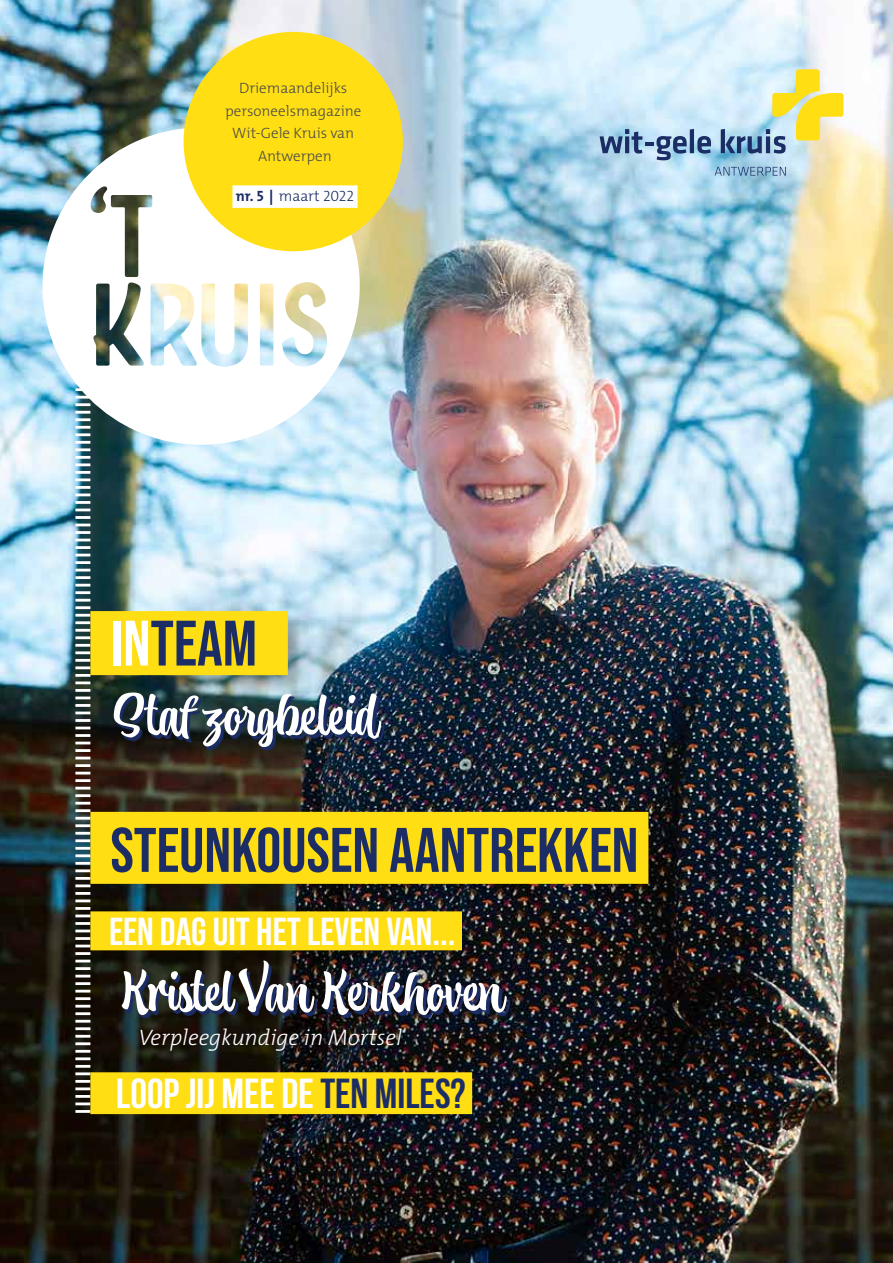
<style>
.page{position:relative;width:893px;height:1263px;background:#fff}
.page>*{position:absolute;margin:0;border:0;box-sizing:border-box;transform-origin:0 0}
.t1{font:700 64.05px "Bebas Neue Pro";color:#1b2d64}
.t2{font:700 62.7px "Bebas Neue Pro";color:#1b2d64}
.t3{font:54px "Atocha";color:#fff}
.t4{font:700 41.85px "Bebas Neue";color:#fff}
.t5{font:700 39px "Bebas Neue Pro";color:#fff}
.t6{font:italic 300 22.5px "The Mix Os F";color:#fff}
.t7{font:300 15px/22.5px "The Mix Os F";color:#4a4a49;text-align:center}
.t8{font:300 15px "The Mix Os F";color:#1b2d64}
.s1{font-weight:700}
.s2{color:#fff}
.s3{color:#1b2d64}
</style>
<div class="page">
<img style="left:0;top:0;width:893px;height:1263px">
<hr style="left:75px;top:448px;width:15px;height:3px;background:#fff">
<hr style="left:75px;top:456px;width:15px;height:3px;background:#fff">
<hr style="left:75px;top:463px;width:15px;height:3px;background:#fff">
<hr style="left:75px;top:471px;width:15px;height:3px;background:#fff">
<hr style="left:75px;top:478px;width:15px;height:3px;background:#fff">
<hr style="left:75px;top:486px;width:15px;height:3px;background:#fff">
<hr style="left:75px;top:493px;width:15px;height:3px;background:#fff">
<hr style="left:75px;top:501px;width:15px;height:3px;background:#fff">
<svg style="left:75px;top:509px;width:15px;height:2px"></svg>
<hr style="left:75px;top:516px;width:15px;height:3px;background:#fff">
<svg style="left:75px;top:524px;width:15px;height:2px"></svg>
<hr style="left:75px;top:531px;width:15px;height:3px;background:#fff">
<svg style="left:75px;top:539px;width:15px;height:2px"></svg>
<hr style="left:75px;top:546px;width:15px;height:3px;background:#fff">
<svg style="left:75px;top:554px;width:15px;height:2px"></svg>
<hr style="left:75px;top:561px;width:15px;height:3px;background:#fff">
<svg style="left:75px;top:569px;width:15px;height:2px"></svg>
<hr style="left:75px;top:576px;width:15px;height:3px;background:#fff">
<svg style="left:75px;top:584px;width:15px;height:2px"></svg>
<hr style="left:75px;top:591px;width:15px;height:3px;background:#fff">
<hr style="left:75px;top:599px;width:15px;height:3px;background:#fff">
<hr style="left:75px;top:606px;width:15px;height:3px;background:#fff">
<hr style="left:75px;top:614px;width:15px;height:3px;background:#fff">
<hr style="left:75px;top:621px;width:15px;height:3px;background:#fff">
<hr style="left:75px;top:629px;width:15px;height:3px;background:#fff">
<hr style="left:75px;top:636px;width:15px;height:3px;background:#fff">
<hr style="left:75px;top:644px;width:15px;height:3px;background:#fff">
<hr style="left:75px;top:651px;width:15px;height:3px;background:#fff">
<hr style="left:75px;top:659px;width:15px;height:3px;background:#fff">
<hr style="left:75px;top:666px;width:15px;height:3px;background:#fff">
<hr style="left:75px;top:674px;width:15px;height:3px;background:#fff">
<hr style="left:75px;top:681px;width:15px;height:3px;background:#fff">
<hr style="left:75px;top:689px;width:15px;height:3px;background:#fff">
<hr style="left:75px;top:696px;width:15px;height:3px;background:#fff">
<hr style="left:75px;top:704px;width:15px;height:3px;background:#fff">
<hr style="left:75px;top:711px;width:15px;height:3px;background:#fff">
<hr style="left:75px;top:719px;width:15px;height:3px;background:#fff">
<svg style="left:75px;top:727px;width:15px;height:2px"></svg>
<hr style="left:75px;top:734px;width:15px;height:3px;background:#fff">
<svg style="left:75px;top:742px;width:15px;height:2px"></svg>
<hr style="left:75px;top:749px;width:15px;height:3px;background:#fff">
<svg style="left:75px;top:757px;width:15px;height:2px"></svg>
<hr style="left:75px;top:764px;width:15px;height:3px;background:#fff">
<svg style="left:75px;top:772px;width:15px;height:2px"></svg>
<hr style="left:75px;top:779px;width:15px;height:3px;background:#fff">
<svg style="left:75px;top:787px;width:15px;height:2px"></svg>
<hr style="left:75px;top:794px;width:15px;height:3px;background:#fff">
<svg style="left:75px;top:802px;width:15px;height:2px"></svg>
<hr style="left:75px;top:809px;width:15px;height:3px;background:#fff">
<hr style="left:75px;top:817px;width:15px;height:3px;background:#fff">
<hr style="left:75px;top:824px;width:15px;height:3px;background:#fff">
<hr style="left:75px;top:832px;width:15px;height:3px;background:#fff">
<hr style="left:75px;top:839px;width:15px;height:3px;background:#fff">
<hr style="left:75px;top:847px;width:15px;height:3px;background:#fff">
<hr style="left:75px;top:854px;width:15px;height:3px;background:#fff">
<hr style="left:75px;top:862px;width:15px;height:3px;background:#fff">
<hr style="left:75px;top:869px;width:15px;height:3px;background:#fff">
<hr style="left:75px;top:877px;width:15px;height:3px;background:#fff">
<hr style="left:75px;top:884px;width:15px;height:3px;background:#fff">
<hr style="left:75px;top:892px;width:15px;height:3px;background:#fff">
<hr style="left:75px;top:899px;width:15px;height:3px;background:#fff">
<hr style="left:75px;top:907px;width:15px;height:3px;background:#fff">
<hr style="left:75px;top:914px;width:15px;height:3px;background:#fff">
<hr style="left:75px;top:922px;width:15px;height:3px;background:#fff">
<hr style="left:75px;top:929px;width:15px;height:3px;background:#fff">
<hr style="left:75px;top:937px;width:15px;height:3px;background:#fff">
<svg style="left:75px;top:945px;width:15px;height:2px"></svg>
<hr style="left:75px;top:952px;width:15px;height:3px;background:#fff">
<svg style="left:75px;top:960px;width:15px;height:2px"></svg>
<hr style="left:75px;top:967px;width:15px;height:3px;background:#fff">
<svg style="left:75px;top:975px;width:15px;height:2px"></svg>
<hr style="left:75px;top:982px;width:15px;height:3px;background:#fff">
<svg style="left:75px;top:990px;width:15px;height:2px"></svg>
<hr style="left:75px;top:997px;width:15px;height:3px;background:#fff">
<svg style="left:75px;top:1005px;width:15px;height:2px"></svg>
<hr style="left:75px;top:1012px;width:15px;height:3px;background:#fff">
<svg style="left:75px;top:1020px;width:15px;height:2px"></svg>
<hr style="left:75px;top:1027px;width:15px;height:3px;background:#fff">
<hr style="left:75px;top:1035px;width:15px;height:3px;background:#fff">
<hr style="left:75px;top:1042px;width:15px;height:3px;background:#fff">
<hr style="left:75px;top:1050px;width:15px;height:3px;background:#fff">
<hr style="left:75px;top:1057px;width:15px;height:3px;background:#fff">
<hr style="left:75px;top:1065px;width:15px;height:3px;background:#fff">
<hr style="left:75px;top:1072px;width:15px;height:3px;background:#fff">
<hr style="left:75px;top:1080px;width:15px;height:3px;background:#fff">
<hr style="left:75px;top:1087px;width:15px;height:3px;background:#fff">
<hr style="left:75px;top:1095px;width:15px;height:3px;background:#fff">
<hr style="left:75px;top:1102px;width:15px;height:3px;background:#fff">
<hr style="left:75px;top:1110px;width:15px;height:3px;background:#fff">
<svg style="left:600px;top:129px;width:111px;height:31px;background:#84a3c3"></svg>
<svg style="left:721px;top:69px;width:122px;height:85px;background:#d2dab3"></svg>
<svg style="left:715px;top:167px;width:71px;height:9px"></svg>
<img style="left:43px;top:128px;width:317px;height:317px">
<div style="left:184px;top:32px;width:219px;height:219px;background:#ffde14;border-radius:50%"></div>
<div style="left:232px;top:185px;width:126px;height:23px;background:#fff"></div>
<div style="left:93px;top:914px;width:388px;height:55px;background:#000;opacity:.2"></div>
<div style="left:90px;top:911px;width:372px;height:39px;background:#ffde14"></div>
<div style="left:93px;top:613px;width:214px;height:81px;background:#000;opacity:.2"></div>
<div style="left:90px;top:611px;width:198px;height:64px;background:#ffde14"></div>
<div style="left:93px;top:814px;width:574px;height:88px;background:#000;opacity:.1"></div>
<div style="left:90px;top:812px;width:558px;height:72px;background:#ffde14"></div>
<img style="left:117px;top:695px;width:267px;height:55px">
<img style="left:125px;top:963px;width:385px;height:55px">
<div style="left:90px;top:1072px;width:382px;height:42px;background:#ffde14"></div>
<p class="t7" style="left:225px;top:77px;width:138px">Driemaandelijks personeelsmagazine<br>Wit-Gele Kruis van<br>Antwerpen</p>
<p class="t8" style="left:236px;top:186px;width:120px"><span class="s1">nr. 5↕</span>maart 2022</p>
<h1 class="t1" style="left:111px;top:607px;width:148px"><span class="s2">IN</span>TEAM</h1>
<h3 class="t3" style="left:113px;top:678px;width:267px">Staf zorgbeleid</h3>
<h2 class="t2" style="left:110px;top:814px;width:529px">STEUNKOUSEN AANTREKKEN</h2>
<h3 class="t5" style="left:109px;top:909px;width:348px">EEN DAG UIT HET LEVEN VAN...</h3>
<h3 class="t3" style="left:121px;top:954px;width:384px">Kristel Van Kerkhoven</h3>
<h3 class="t6" style="left:138px;top:1023px;width:265px">Verpleegkundige in Mortsel</h3>
<h3 class="t4" style="left:116px;top:1070px;width:351px">LOOP JIJ MEE DE <span class="s3">TEN MILES?</span></h3>
</div>
